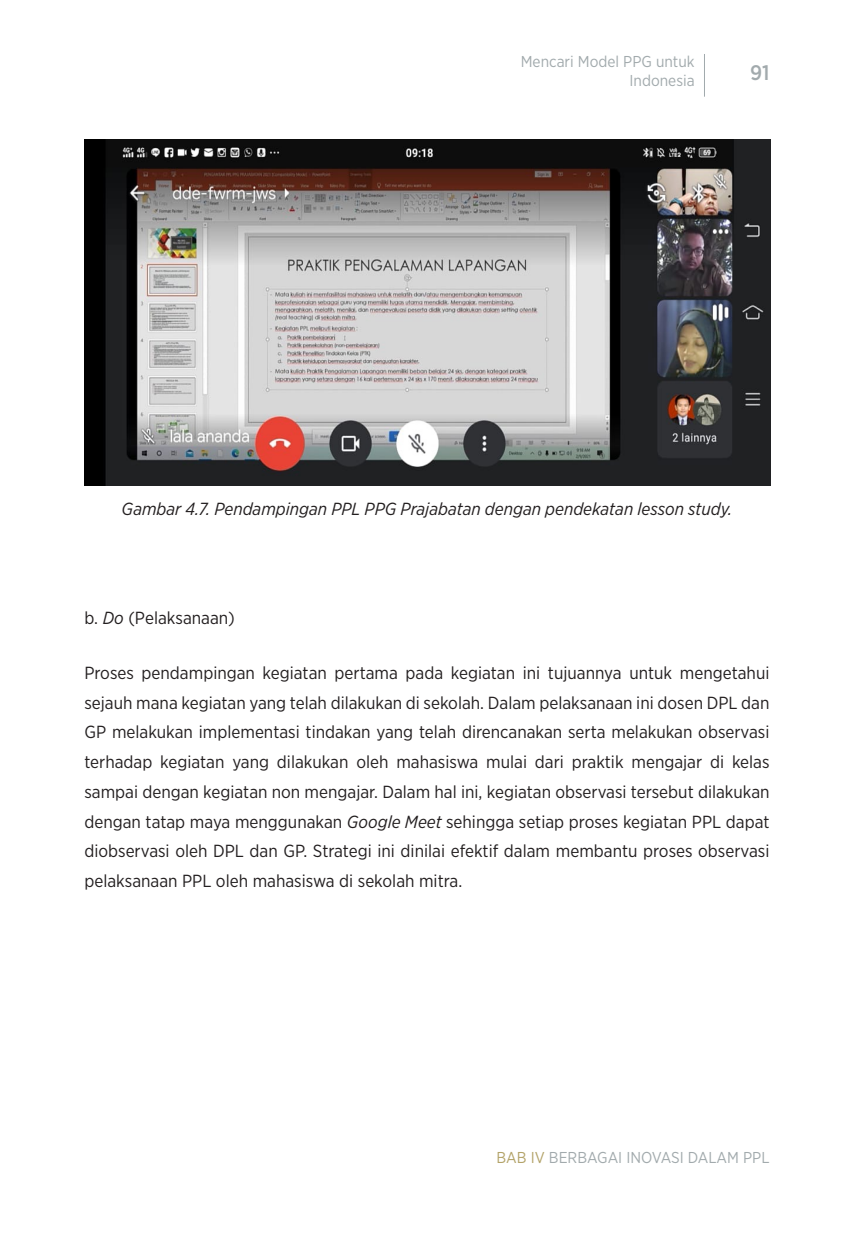
<style>
.page{position:relative;width:844px;height:1241px;background:#fff}
.page>*{position:absolute;margin:0;border:0;box-sizing:border-box;transform-origin:0 0}
.t1{font:500 21px "Gotham Narrow";color:#a2aaad}
.t2{font:17.5px/29.8px "Gotham Narrow";color:#231f20;text-align:justify}
.t3{font:italic 17.5px "Gotham Narrow";color:#231f20}
.t4{font:15.75px/18.9px "Gotham Narrow";color:#a2aaad;text-align:right}
.s1{font-style:italic}
.s2{color:#b3a369}
</style>
<div class="page">
<hr style="left:703px;top:54px;width:1px;height:43px;background:#a2aaad">
<img style="left:84px;top:139px;width:686px;height:346px">
<p class="t4" style="left:520px;top:51px;width:175px">Mencari Model PPG untuk<br>Indonesia</p>
<p class="t1" style="left:750px;top:59px;width:21px">91</p>
<p class="t3" style="left:121px;top:498px;width:612px">Gambar 4.7. Pendampingan PPL PPG Prajabatan dengan pendekatan lesson study.</p>
<p class="t2" style="left:84px;top:602px;width:152px">b. <span class="s1">Do</span> (Pelaksanaan)</p>
<p class="t2" style="left:84px;top:657px;width:686px">Proses pendampingan kegiatan pertama pada kegiatan ini tujuannya untuk mengetahui sejauh mana kegiatan yang telah dilakukan di sekolah. Dalam pelaksanaan ini dosen DPL dan GP melakukan implementasi tindakan yang telah direncanakan serta melakukan observasi terhadap kegiatan yang dilakukan oleh mahasiswa mulai dari praktik mengajar di kelas sampai dengan kegiatan non mengajar. Dalam hal ini, kegiatan observasi tersebut dilakukan dengan tatap maya menggunakan <span class="s1">Google Meet</span> sehingga setiap proses kegiatan PPL dapat diobservasi oleh DPL dan GP. Strategi ini dinilai efektif dalam membantu proses observasi pelaksanaan PPL oleh mahasiswa di sekolah mitra.</p>
<p class="t4" style="left:496px;top:1147px;width:274px"><span class="s2">BAB IV</span> BERBAGAI INOVASI DALAM PPL</p>
</div>
